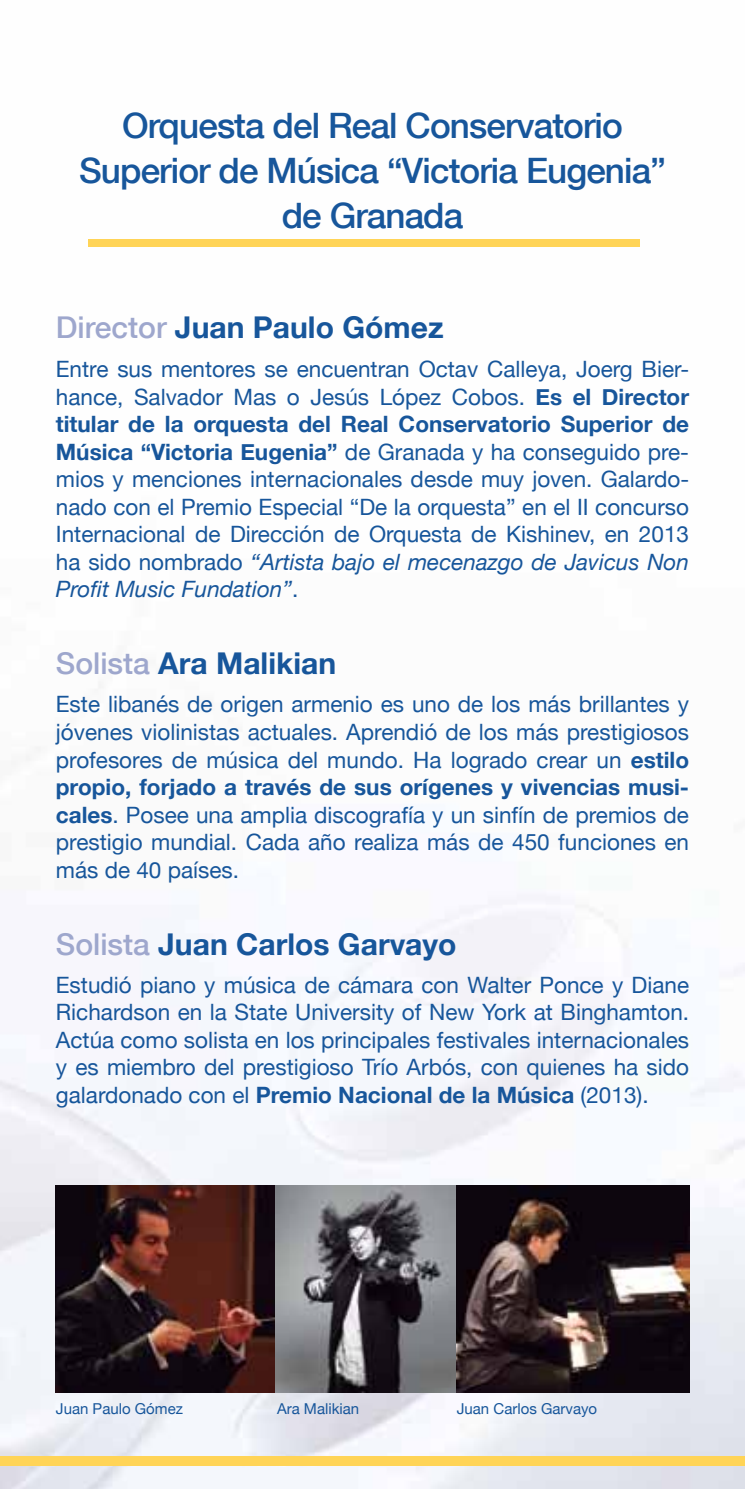
<style>
.page{position:relative;width:745px;height:1489px;background:#fff}
.page>*{position:absolute;margin:0;border:0;box-sizing:border-box;transform-origin:0 0}
.t1{font:500 35px/45px "Helvetica Neue";letter-spacing:-.025em;color:#17569b;text-align:center}
.t2{font:700 30px "Helvetica Neue";color:#17569b}
.t3{font:22.5px/27.5px "Helvetica Neue";color:#17569b;text-align:justify}
.t4{font:15px "Helvetica Neue";color:#17569b}
.s1{font-weight:500;color:#9ea7cd}
.s2{font-weight:700}
.s3{font-style:italic}
</style>
<div class="page">
<img style="left:0;top:239px;width:744px;height:1249px">
<div style="left:88px;top:240px;width:551px;height:7px;background:#ffd457"></div>
<div style="left:0;top:1455px;width:744px;height:10px;background:#ffd457"></div>
<img style="left:56px;top:1185px;width:632px;height:206px">
<h1 class="t1" style="left:79px;top:101px;width:588px">Orquesta del Real Conservatorio<br>Superior de Música “Victoria Eugenia” de Granada</h1>
<h2 class="t2" style="left:56px;top:300px;width:389px"><span class="s1">Director</span> Juan Paulo Gómez</h2>
<p class="t3" style="left:56px;top:354px;width:634px">Entre sus mentores se encuentran Octav Calleya, Joerg Bier&shy;hance, Salvador Mas o Jesús López Cobos. <span class="s2">Es el Director titular de la orquesta del Real Conservatorio Superior de Música “Victoria Eugenia”</span> de Granada y ha conseguido pre&shy;mios y menciones internacionales desde muy joven. Galardo&shy;nado con el Premio Especial “De la orquesta” en el II concurso Internacional de Dirección de Orquesta de Kishinev, en 2013 ha sido nombrado <span class="s3">“Artista bajo el mecenazgo de Javicus Non Profit Music Fundation”</span>.</p>
<h2 class="t2" style="left:56px;top:636px;width:281px"><span class="s1">Solista</span> Ara Malikian</h2>
<p class="t3" style="left:56px;top:689px;width:634px">Este libanés de origen armenio es uno de los más brillantes y jóvenes violinistas actuales. Aprendió de los más prestigiosos profesores de música del mundo. Ha logrado crear un <span class="s2">estilo propio, forjado a través de sus orígenes y vivencias musi&shy;cales</span>. Posee una amplia discografía y un sinfín de premios de prestigio mundial. Cada año realiza más de 450 funciones en más de 40 países.</p>
<h2 class="t2" style="left:56px;top:916px;width:402px"><span class="s1">Solista</span> Juan Carlos Garvayo</h2>
<p class="t3" style="left:56px;top:969px;width:634px">Estudió piano y música de cámara con Walter Ponce y Diane Richardson en la State University of New York at Binghamton.<br>Actúa como solista en los principales festivales internacionales y es miembro del prestigioso Trío Arbós, con quienes ha sido galardonado con el <span class="s2">Premio Nacional de la Música</span> (2013).</p>
<p class="t4" style="left:56px;top:1395px;width:128px">Juan Paulo Gómez</p>
<p class="t4" style="left:277px;top:1395px;width:84px">Ara Malikian</p>
<p class="t4" style="left:456px;top:1395px;width:142px">Juan Carlos Garvayo</p>
</div>
